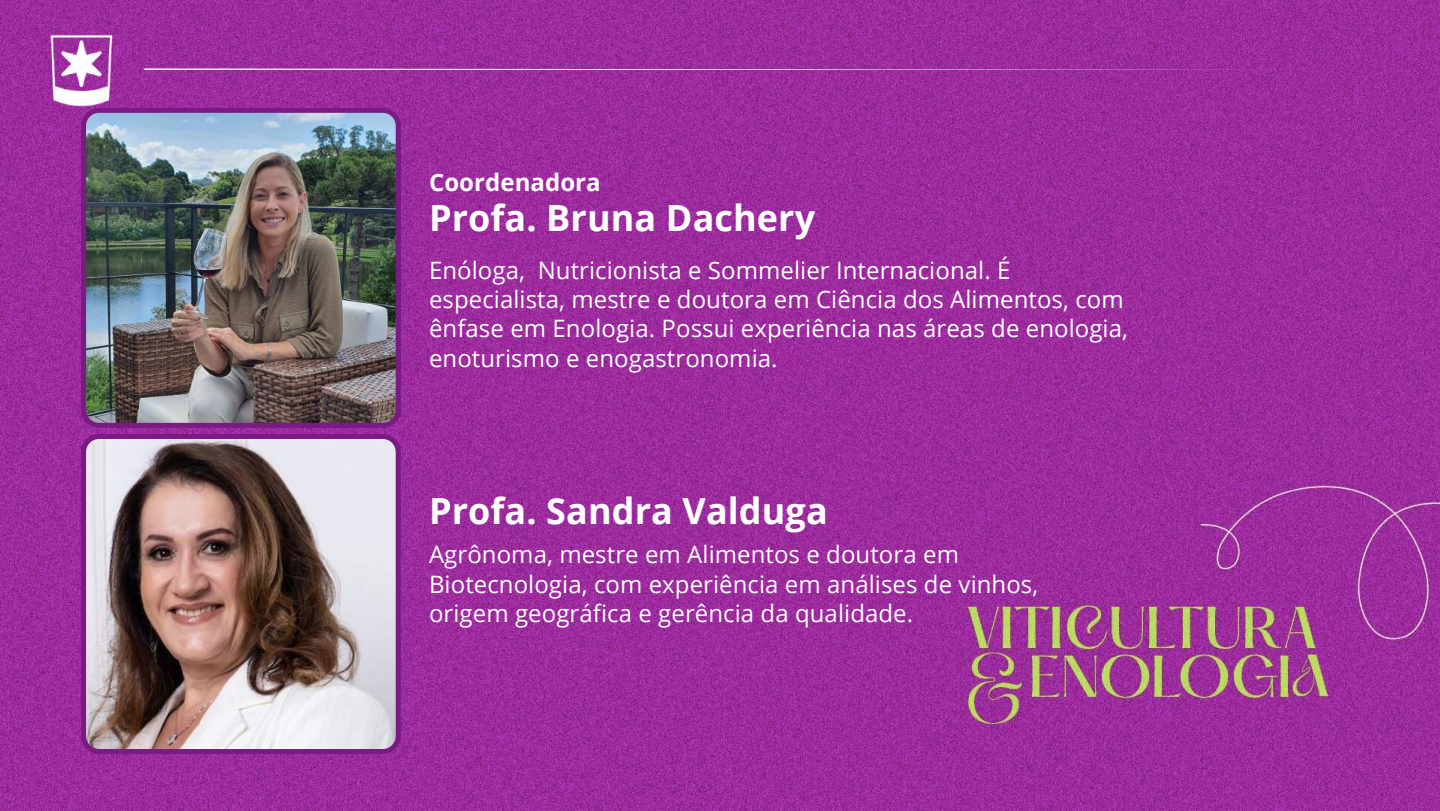
<style>
.page{position:relative;width:1440px;height:811px;background:#fff}
.page>*{position:absolute;margin:0;border:0;box-sizing:border-box;transform-origin:0 0}
.t1{font:700 36px "Open Sans";letter-spacing:.005em;color:#fff}
.t2{font:24px/29.2px "Open Sans";letter-spacing:.005em;color:#fff}
.t3{font:700 24px "Open Sans";letter-spacing:.005em;color:#fff}
</style>
<div class="page">
<img style="left:0;top:0;width:1440px;height:810px">
<svg style="left:144px;top:68px;width:1152px;height:2px;background:#c07ac1"></svg>
<img style="left:32px;top:24px;width:86px;height:84px">
<img style="left:81px;top:433px;width:320px;height:320px">
<img style="left:81px;top:108px;width:320px;height:319px">
<p class="t3" style="left:429px;top:165px;width:173px">Coordenadora</p>
<h1 class="t1" style="left:429px;top:192px;width:388px">Profa. Bruna Dachery</h1>
<p class="t2" style="left:429px;top:255px;width:701px">Enóloga, Nutricionista e Sommelier Internacional. É especialista, mestre e doutora em Ciência dos Alimentos, com ênfase em Enologia. Possui experiência nas áreas de enologia, enoturismo e enogastronomia.</p>
<h1 class="t1" style="left:429px;top:485px;width:400px">Profa. Sandra Valduga</h1>
<p class="t2" style="left:429px;top:539px;width:611px">Agrônoma, mestre em Alimentos e doutora em<br>Biotecnologia, com experiência em análises de vinhos, origem geográfica e gerência da qualidade.</p>
</div>
